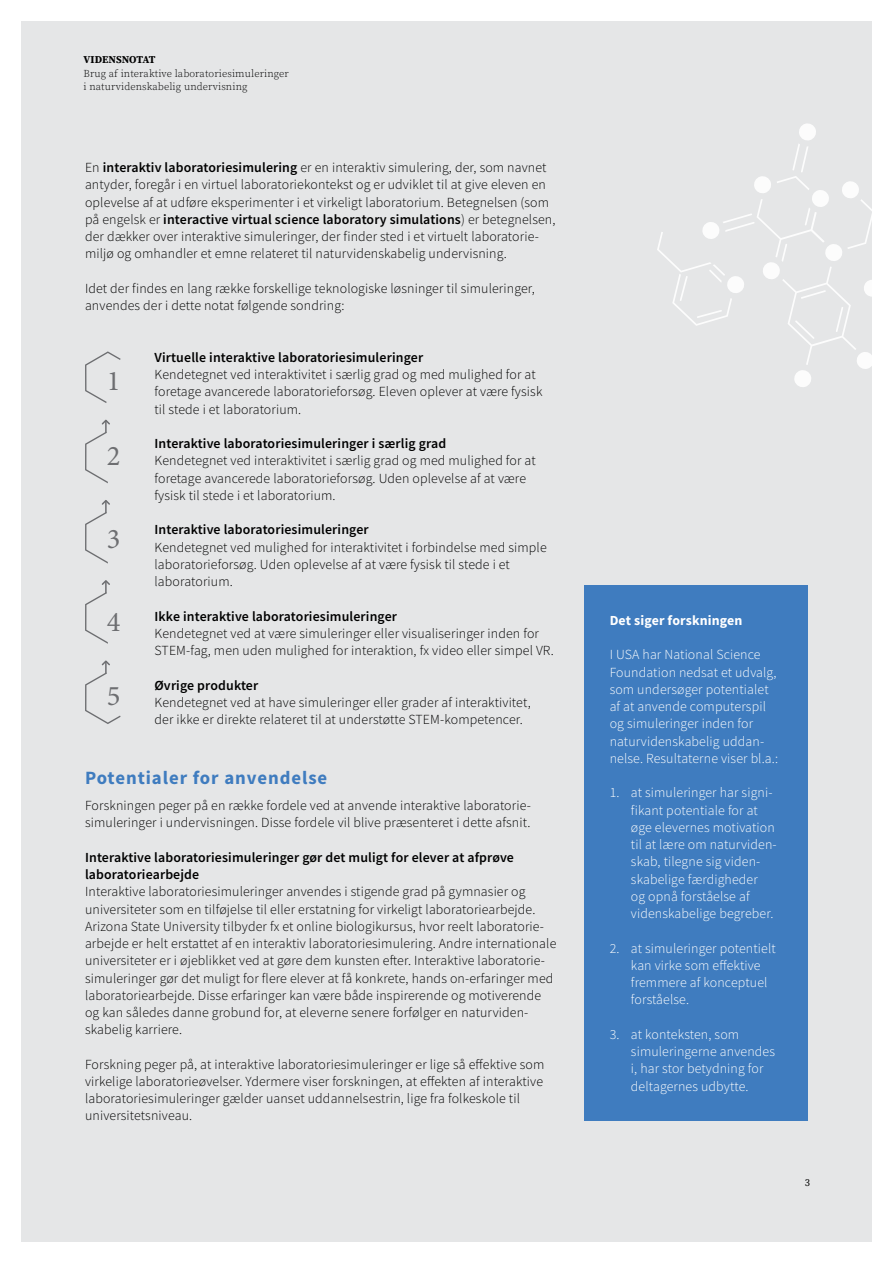
<style>
.page{position:relative;width:893px;height:1263px;background:#fff}
.page>*{position:absolute;margin:0;border:0;box-sizing:border-box;transform-origin:0 0}
.t1{font:28.5px "Minion Pro";color:#6d6e71}
.t2{font:700 18.75px "Source Sans Pro";letter-spacing:.05em;color:#3f7cbf}
.t3{font:300 13.8px/17.2px "Source Sans Pro";letter-spacing:.01em;color:#000}
.t4{font:300 13.8px/17.2px "Source Sans Pro";letter-spacing:.01em;color:#fff}
.t5{font:600 13.8px/17.2px "Source Sans Pro";letter-spacing:.01em;color:#000}
.t6{font:700 13.8px "Source Sans Pro";letter-spacing:.01em;color:#fff}
.t7{font:300 10.5px/13.5px "Source Serif Pro";letter-spacing:.01em;color:#000}
.t8{font:700 10.5px "Source Serif Pro";letter-spacing:-.005em;color:#000}
.t9{font:10.5px "Source Serif Pro";color:#000}
.s1{font-weight:600}
</style>
<div class="page">
<div style="left:21px;top:21px;width:851px;height:1221px;background:#e5e6e7"></div>
<svg style="left:657px;top:123px;width:215px;height:264px"></svg>
<svg style="left:85px;top:351px;width:36px;height:52px"></svg>
<svg style="left:85px;top:419px;width:25px;height:64px"></svg>
<svg style="left:85px;top:500px;width:25px;height:64px"></svg>
<svg style="left:85px;top:580px;width:25px;height:64px"></svg>
<svg style="left:85px;top:660px;width:36px;height:64px"></svg>
<div style="left:584px;top:585px;width:224px;height:535px;background:#3f7cbf"></div>
<p class="t8" style="left:84px;top:52px;width:74px">VIDENSNOTAT</p>
<p class="t7" style="left:84px;top:66px;width:207px">Brug af interaktive laboratoriesimuleringer i naturvidenskabelig undervisning</p>
<p class="t3" style="left:85px;top:159px;width:472px">En <span class="s1">interaktiv laboratoriesimulering</span> er en interaktiv simulering, der, som navnet antyder, foregår i en virtuel laboratoriekontekst og er udviklet til at give eleven en oplevelse af at udføre eksperimenter i et virkeligt laboratorium. Betegnelsen (som på engelsk er <span class="s1">interactive virtual science laboratory simulations</span>) er betegnelsen, der dækker over interaktive simuleringer, der finder sted i et virtuelt laboratorie&shy;miljø og omhandler et emne relateret til naturvidenskabelig undervisning.</p>
<p class="t3" style="left:85px;top:280px;width:451px">Idet der findes en lang række forskellige teknologiske løsninger til simuleringer, anvendes der i dette notat følgende sondring:</p>
<p class="t5" style="left:154px;top:348px;width:270px">Virtuelle interaktive laboratoriesimuleringer</p>
<p class="t3" style="left:154px;top:366px;width:389px">Kendetegnet ved interaktivitet i særlig grad og med mulighed for at foretage avancerede laboratorieforsøg. Eleven oplever at være fysisk til stede i et laboratorium.</p>
<p class="t5" style="left:154px;top:435px;width:293px">Interaktive laboratoriesimuleringer i særlig grad</p>
<p class="t3" style="left:154px;top:452px;width:383px">Kendetegnet ved interaktivitet i særlig grad og med mulighed for at foretage avancerede laboratorieforsøg. Uden oplevelse af at være fysisk til stede i et laboratorium.</p>
<p class="t5" style="left:154px;top:521px;width:216px">Interaktive laboratoriesimuleringer</p>
<p class="t3" style="left:154px;top:538px;width:394px">Kendetegnet ved mulighed for interaktivitet i forbindelse med simple laboratorieforsøg. Uden oplevelse af at være fysisk til stede i et laboratorium.</p>
<p class="t5" style="left:154px;top:607px;width:244px">Ikke interaktive laboratoriesimuleringer</p>
<p class="t3" style="left:154px;top:625px;width:401px">Kendetegnet ved at være simuleringer eller visualiseringer inden for<br>STEM-fag, men uden mulighed for interaktion, fx video eller simpel VR.</p>
<p class="t5" style="left:154px;top:676px;width:105px">Øvrige produkter</p>
<p class="t3" style="left:154px;top:694px;width:378px">Kendetegnet ved at have simuleringer eller grader af interaktivitet, der ikke er direkte relateret til at understøtte STEM-kompetencer.</p>
<h1 class="t1" style="left:107px;top:362px;width:15px">1</h1>
<h1 class="t1" style="left:107px;top:437px;width:15px">2</h1>
<h1 class="t1" style="left:107px;top:520px;width:15px">3</h1>
<h1 class="t1" style="left:107px;top:603px;width:15px">4</h1>
<h1 class="t1" style="left:107px;top:677px;width:15px">5</h1>
<h2 class="t2" style="left:85px;top:765px;width:244px">Potentialer for anvendelse</h2>
<p class="t3" style="left:85px;top:797px;width:447px">Forskningen peger på en række fordele ved at anvende interaktive laboratorie&shy;simuleringer i undervisningen. Disse fordele vil blive præsenteret i dette afsnit.</p>
<p class="t5" style="left:85px;top:848px;width:430px">Interaktive laboratoriesimuleringer gør det muligt for elever at afprøve laboratoriearbejde</p>
<p class="t3" style="left:85px;top:883px;width:473px">Interaktive laboratoriesimuleringer anvendes i stigende grad på gymnasier og universiteter som en tilføjelse til eller erstatning for virkeligt laboratoriearbejde.<br>Arizona State University tilbyder fx et online biologikursus, hvor reelt laboratorie&shy;arbejde er helt erstattet af en interaktiv laboratoriesimulering. Andre internationale universiteter er i øjeblikket ved at gøre dem kunsten efter. Interaktive laboratorie&shy;simuleringer gør det muligt for flere elever at få konkrete, hands on-erfaringer med laboratoriearbejde. Disse erfaringer kan være både inspirerende og motiverende og kan således danne grobund for, at eleverne senere forfølger en naturviden&shy;skabelig karriere.</p>
<p class="t3" style="left:85px;top:1055px;width:461px">Forskning peger på, at interaktive laboratoriesimuleringer er lige så effektive som virkelige laboratorieøvelser. Ydermere viser forskningen, at effekten af interaktive laboratoriesimuleringer gælder uanset uddannelsestrin, lige fra folkeskole til universitetsniveau.</p>
<p class="t6" style="left:610px;top:611px;width:134px">Det siger forskningen</p>
<p class="t4" style="left:610px;top:646px;width:170px">I USA har National Science<br>Foundation nedsat et udvalg, som undersøger potentialet af at anvende computerspil og simuleringer inden for naturvidenskabelig uddan&shy;nelse. Resultaterne viser bl.a.:</p>
<p class="t4" style="left:631px;top:784px;width:147px;text-indent:-21px">1. at simuleringer har signi&shy;fikant potentiale for at øge elevernes motivation til at lære om naturviden&shy;skab, tilegne sig viden&shy;skabelige færdigheder<br>og opnå forståelse af videnskabelige begreber.</p>
<p class="t4" style="left:631px;top:939px;width:146px;text-indent:-21px">2. at simuleringer potentielt kan virke som effektive fremmere af konceptuel forståelse.</p>
<p class="t4" style="left:631px;top:1026px;width:146px;text-indent:-21px">3. at konteksten, som simuleringerne anvendes i, har stor betydning for deltagernes udbytte.</p>
<p class="t9" style="left:805px;top:1175px;width:7px">3</p>
</div>
